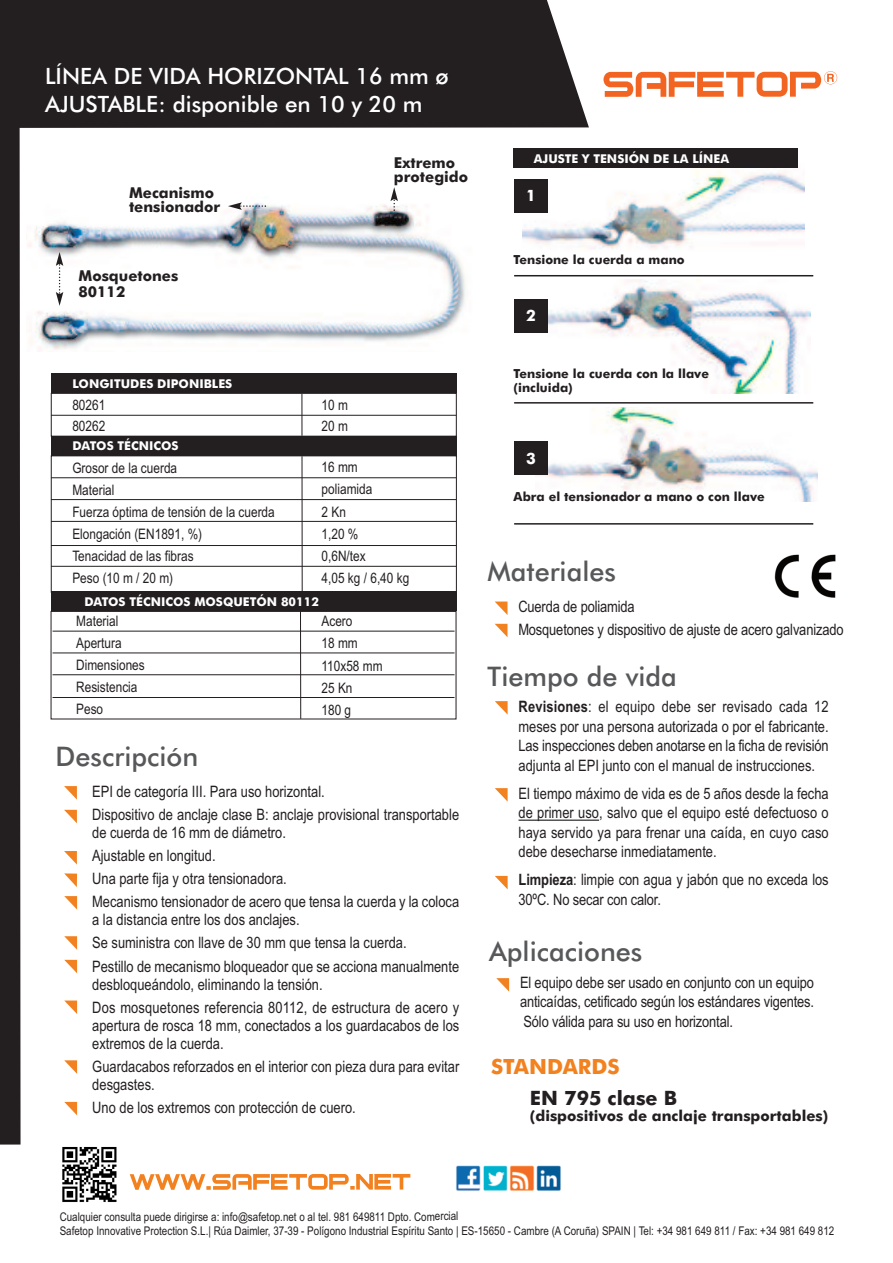
<style>
.page{position:relative;width:893px;height:1263px;background:#fff}
.page>*{position:absolute;margin:0;border:0;box-sizing:border-box;transform-origin:0 0}
.t1{font:500 27px "Futura BT";color:#57585a}
.t2{font:500 22.5px/28.5px "Futura BT";color:#fff}
.t3{font:700 21px "Futura BT";color:#f28120}
.t4{font:700 19.8px "Futura BT";color:#231f20}
.t5{font:15.75px/19.5px "Arial Narrow";color:#231f20}
.t6{font:700 15.6px "Futura BT";color:#fff}
.t7{font:700 15px/13.5px "Futura BT";color:#231f20}
.t8{font:14.4px/22px "Arial Narrow";color:#231f20}
.t9{font:700 12.6px/14.1px "Futura BT";color:#231f20}
.t10{font:700 12.15px "Futura BT";color:#fff}
.t11{font:12px/14.2px "Arial Narrow";color:#231f20}
.s1{font-weight:700}
</style>
<div class="page">
<img style="left:28px;top:204px;width:438px;height:147px">
<div style="left:21px;top:0;width:568px;height:128px;background:#231f20"></div>
<svg style="left:130px;top:1174px;width:280px;height:16px"></svg>
<img style="left:62px;top:1147px;width:55px;height:55px">
<svg style="left:603px;top:71px;width:234px;height:26px"></svg>
<img style="left:456px;top:1165px;width:105px;height:26px">
<svg style="left:64px;top:786px;width:13px;height:14px"></svg>
<svg style="left:64px;top:810px;width:13px;height:13px"></svg>
<svg style="left:495px;top:601px;width:12px;height:14px"></svg>
<svg style="left:495px;top:624px;width:12px;height:13px"></svg>
<svg style="left:495px;top:701px;width:13px;height:14px"></svg>
<svg style="left:495px;top:788px;width:13px;height:14px"></svg>
<svg style="left:495px;top:876px;width:13px;height:13px"></svg>
<svg style="left:64px;top:851px;width:13px;height:13px"></svg>
<svg style="left:64px;top:873px;width:13px;height:14px"></svg>
<svg style="left:64px;top:936px;width:13px;height:14px"></svg>
<svg style="left:64px;top:960px;width:13px;height:13px"></svg>
<svg style="left:64px;top:1000px;width:13px;height:14px"></svg>
<svg style="left:64px;top:1060px;width:13px;height:14px"></svg>
<svg style="left:64px;top:1102px;width:13px;height:13px"></svg>
<svg style="left:64px;top:896px;width:13px;height:14px"></svg>
<hr style="left:518px;top:819px;width:81px;height:2px;background:#231f20">
<svg style="left:496px;top:978px;width:13px;height:14px"></svg>
<div style="left:0;top:0;width:21px;height:1144px;background:#231f20"></div>
<div style="left:51px;top:393px;width:406px;height:43px;border:1px solid #231f20"></div>
<hr style="left:51px;top:415px;width:405px;height:1px;background:#231f20">
<hr style="left:302px;top:394px;width:1px;height:42px;background:#231f20">
<div style="left:51px;top:374px;width:405px;height:19px;background:#231f20"></div>
<div style="left:51px;top:455px;width:406px;height:138px;border:1px solid #231f20"></div>
<hr style="left:51px;top:477px;width:405px;height:1px;background:#231f20">
<hr style="left:51px;top:499px;width:405px;height:1px;background:#231f20">
<hr style="left:51px;top:521px;width:405px;height:1px;background:#231f20">
<hr style="left:51px;top:545px;width:405px;height:1px;background:#231f20">
<hr style="left:51px;top:566px;width:405px;height:1px;background:#231f20">
<hr style="left:302px;top:456px;width:1px;height:137px;background:#231f20">
<div style="left:51px;top:436px;width:406px;height:20px;background:#231f20"></div>
<div style="left:51px;top:611px;width:405px;height:108px;border:1px solid #231f20"></div>
<hr style="left:53px;top:631px;width:401px;height:1px;background:#231f20">
<hr style="left:53px;top:652px;width:401px;height:1px;background:#231f20">
<hr style="left:53px;top:674px;width:401px;height:1px;background:#231f20">
<hr style="left:53px;top:697px;width:401px;height:1px;background:#231f20">
<hr style="left:300px;top:597px;width:1px;height:122px;background:#231f20">
<div style="left:51px;top:592px;width:405px;height:19px;background:#231f20"></div>
<svg style="left:56px;top:252px;width:7px;height:54px"></svg>
<svg style="left:228px;top:202px;width:38px;height:8px"></svg>
<svg style="left:390px;top:187px;width:8px;height:24px"></svg>
<img style="left:535px;top:407px;width:283px;height:95px">
<img style="left:529px;top:280px;width:281px;height:113px">
<img style="left:522px;top:163px;width:282px;height:86px">
<div style="left:514px;top:179px;width:33px;height:33px;background:#231f20"></div>
<div style="left:514px;top:299px;width:33px;height:33px;background:#231f20"></div>
<div style="left:514px;top:441px;width:33px;height:33px;background:#231f20"></div>
<img style="left:774px;top:554px;width:62px;height:44px">
<div style="left:513px;top:149px;width:284px;height:19px;background:#231f20"></div>
<hr style="left:514px;top:275px;width:299px;height:1px;background:#231f20">
<hr style="left:514px;top:402px;width:299px;height:2px;background:#231f20">
<hr style="left:514px;top:523px;width:299px;height:2px;background:#231f20">
<h2 class="t2" style="left:45px;top:62px;width:405px">LÍNEA DE VIDA HORIZONTAL 16 mm ø<br>AJUSTABLE: disponible en 10 y 20 m</h2>
<p class="t7" style="left:129px;top:186px;width:93px">Mecanismo tensionador</p>
<p class="t7" style="left:79px;top:267px;width:101px;line-height:16.5px">Mosquetones<br>80112</p>
<p class="t10" style="left:72px;top:376px;width:161px">LONGITUDES DIPONIBLES</p>
<p class="t8" style="left:72px;top:394px;width:34px;line-height:21.5px">80261<br>80262</p>
<p class="t8" style="left:322px;top:394px;width:28px;line-height:21.5px">10 m<br>20 m</p>
<p class="t10" style="left:72px;top:439px;width:108px">DATOS TÉCNICOS</p>
<p class="t7" style="left:394px;top:156px;width:76px">Extremo protegido</p>
<p class="t8" style="left:72px;top:456px;width:204px">Grosor de la cuerda<br>Material<br>Fuerza óptima de tensión de la cuerda<br>Elongación (EN1891, %)<br>Tenacidad de las fibras<br>Peso (10 m / 20 m)</p>
<p class="t8" style="left:322px;top:456px;width:89px">16 mm poliamida<br>2 Kn<br>1,20 %<br>0,6N/tex<br>4,05 kg / 6,40 kg</p>
<p class="t10" style="left:84px;top:594px;width:236px">DATOS TÉCNICOS MOSQUETÓN 80112</p>
<p class="t8" style="left:76px;top:610px;width:70px">Material<br>Apertura<br>Dimensiones<br>Resistencia<br>Peso</p>
<p class="t8" style="left:321px;top:610px;width:63px">Acero<br>18 mm<br>110x58 mm<br>25 Kn<br>180 g</p>
<h1 class="t1" style="left:56px;top:740px;width:144px">Descripción</h1>
<p class="t5" style="left:92px;top:780px;width:369px;line-height:23.1px">EPI de categoría III. Para uso horizontal.<br>Dispositivo de anclaje clase B: anclaje provisional transportable</p>
<p class="t5" style="left:92px;top:821px;width:368px;line-height:23.1px">de cuerda de 16 mm de diámetro.<br>Ajustable en longitud.<br>Una parte fija y otra tensionadora.<br>Mecanismo tensionador de acero que tensa la cuerda y la coloca</p>
<p class="t5" style="left:92px;top:908px;width:369px;line-height:23.1px">a la distancia entre los dos anclajes.<br>Se suministra con llave de 30 mm que tensa la cuerda.<br>Pestillo de mecanismo bloqueador que se acciona manualmente</p>
<p class="t5" style="left:92px;top:972px;width:369px;line-height:23.1px">desbloqueándolo, eliminando la tensión.<br>Dos mosquetones referencia 80112, de estructura de acero y</p>
<p class="t5" style="left:92px;top:1016px;width:369px;line-height:18px">apertura de rosca 18 mm, conectados a los guardacabos de los extremos de la cuerda.</p>
<p class="t5" style="left:92px;top:1057px;width:369px;line-height:18px">Guardacabos reforzados en el interior con pieza dura para evitar desgastes.</p>
<p class="t5" style="left:92px;top:1098px;width:265px">Uno de los extremos con protección de cuero.</p>
<p class="t10" style="left:534px;top:151px;width:197px">AJUSTE Y TENSIÓN DE LA LÍNEA</p>
<p class="t6" style="left:526px;top:187px;width:11px">1</p>
<p class="t9" style="left:514px;top:252px;width:173px">Tensione la cuerda a mano</p>
<p class="t6" style="left:526px;top:307px;width:11px">2</p>
<p class="t9" style="left:514px;top:366px;width:197px">Tensione la cuerda con la llave (incluida)</p>
<p class="t6" style="left:526px;top:450px;width:11px">3</p>
<p class="t9" style="left:514px;top:489px;width:253px">Abra el tensionador a mano o con llave</p>
<h1 class="t1" style="left:487px;top:556px;width:130px">Materiales</h1>
<p class="t5" style="left:518px;top:596px;width:327px;line-height:22.2px">Cuerda de poliamida<br>Mosquetones y dispositivo de ajuste de acero galvanizado</p>
<h1 class="t1" style="left:488px;top:661px;width:191px">Tiempo de vida</h1>
<p class="t5" style="left:518px;top:697px;width:312px;text-align:justify"><span class="s1">Revisiones</span>: el equipo debe ser revisado cada 12 meses por una persona autorizada o por el fabricante.<br>Las inspecciones deben anotarse en la ficha de revisión adjunta al EPI junto con el manual de instrucciones.</p>
<p class="t5" style="left:519px;top:784px;width:312px;text-align:justify">El tiempo máximo de vida es de 5 años desde la fecha de primer uso, salvo que el equipo esté defectuoso o haya servido ya para frenar una caída, en cuyo caso debe desecharse inmediatamente.</p>
<p class="t5" style="left:519px;top:870px;width:312px"><span class="s1">Limpieza</span>: limpie con agua y jabón que no exceda los<br>30ºC. No secar con calor.</p>
<h1 class="t1" style="left:489px;top:935px;width:155px">Aplicaciones</h1>
<p class="t5" style="left:520px;top:973px;width:296px;text-align:justify">El equipo debe ser usado en conjunto con un equipo anticaídas, cetificado según los estándares vigentes.<br>Sólo válida para su uso en horizontal.</p>
<h3 class="t3" style="left:491px;top:1054px;width:130px">STANDARDS</h3>
<p class="t4" style="left:530px;top:1086px;width:149px">EN 795 clase B</p>
<p class="t7" style="left:530px;top:1109px;width:300px">(dispositivos de anclaje transportables)</p>
<p class="t11" style="left:60px;top:1209px;width:776px">Cualquier consulta puede dirigirse a: info@safetop.net o al tel. 981 649811 Dpto. Comercial<br>Safetop Innovative Protection S.L.| Rúa Daimler, 37-39 - Polígono Industrial Espíritu Santo | ES-15650 - Cambre (A Coruña) SPAIN | Tel: +34 981 649 811 / Fax: +34 981 649 812</p>
</div>
